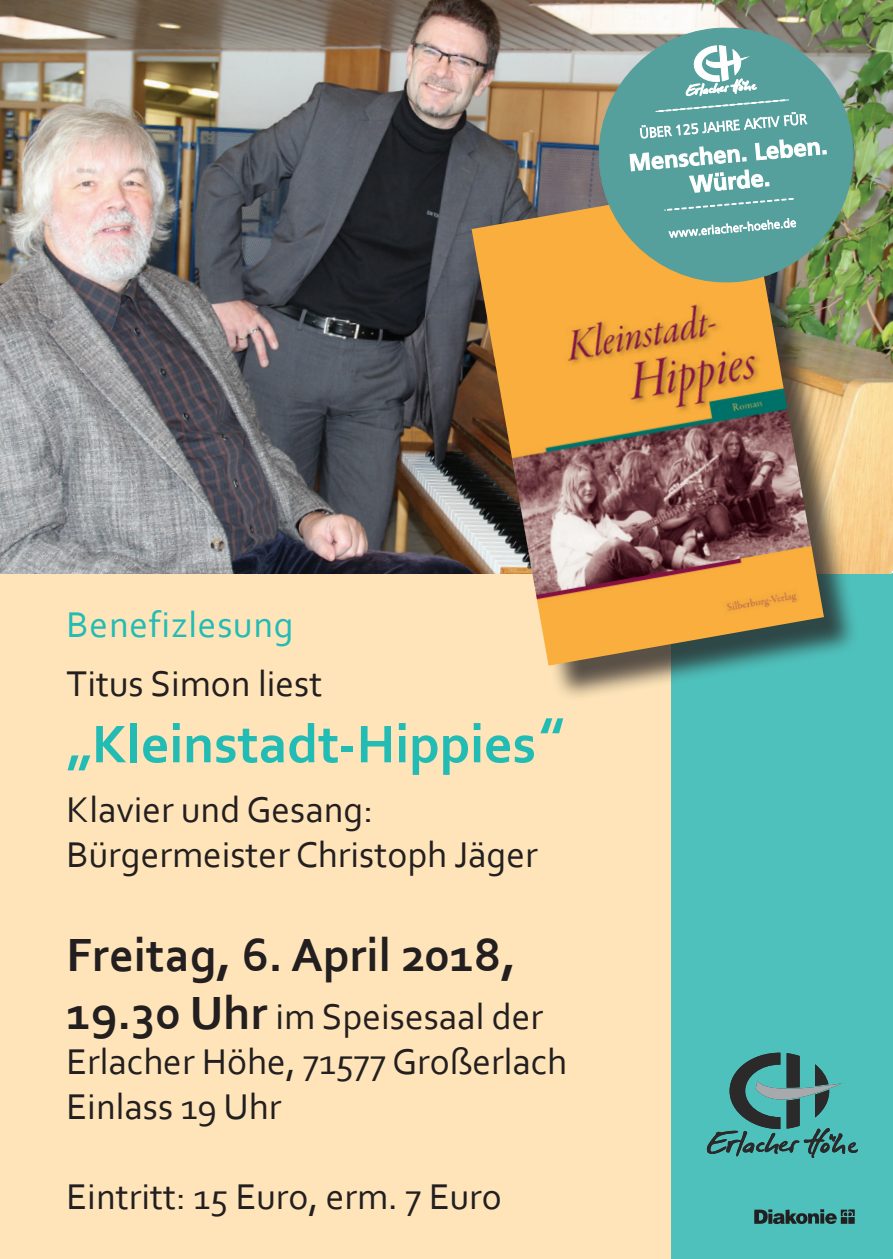
<style>
.page{position:relative;width:893px;height:1259px;background:#fff}
.page>*{position:absolute;margin:0;border:0;box-sizing:border-box;transform-origin:0 0}
.t1{font:700 55.5px "Corbel";color:#22bcb5}
.t2{font:700 48.6px "Corbel";color:#231f20}
.t3{font:37.5px/45px "Corbel";color:#231f20}
.t4{font:37.5px "Corbel";letter-spacing:.02em;color:#22bcb5}
.s1{font-weight:700;font-size:48.6px}
</style>
<div class="page">
<div style="left:0;top:570px;width:672px;height:689px;background:#fee4b8"></div>
<div style="left:672px;top:573px;width:221px;height:686px;background:#4fc1bc"></div>
<img style="left:754px;top:1209px;width:101px;height:15px">
<img style="left:0;top:0;width:893px;height:573px">
<div style="left:478px;top:186px;width:382px;height:515px;background:#231f20;opacity:.75"></div>
<img style="left:472px;top:180px;width:352px;height:485px">
<img style="left:592px;top:21px;width:268px;height:268px">
<svg style="left:628px;top:44px;width:200px;height:195px;background:#70adab"></svg>
<svg style="left:707px;top:1052px;width:151px;height:106px"></svg>
<p class="t4" style="left:67px;top:601px;width:229px">Benefizlesung</p>
<p class="t3" style="left:67px;top:660px;width:257px">Titus Simon liest</p>
<h1 class="t1" style="left:67px;top:709px;width:471px">„Kleinstadt-Hippies</h1>
<p class="t3" style="left:67px;top:786px;width:472px">Klavier und Gesang:<br>Bürgermeister Christoph Jäger</p>
<h1 class="t1" style="left:564px;top:779px;width:27px;rotate:-180deg">„</h1>
<p class="t2" style="left:67px;top:924px;width:451px">Freitag, 6. April 2018,</p>
<p class="t3" style="left:67px;top:993px;width:502px"><span class="s1">19.30 Uhr</span> im Speisesaal der<br>Erlacher Höhe, 71577 Großerlach<br>Einlass 19 Uhr</p>
<p class="t3" style="left:67px;top:1173px;width:437px">Eintritt: 15 Euro, erm. 7 Euro</p>
</div>
